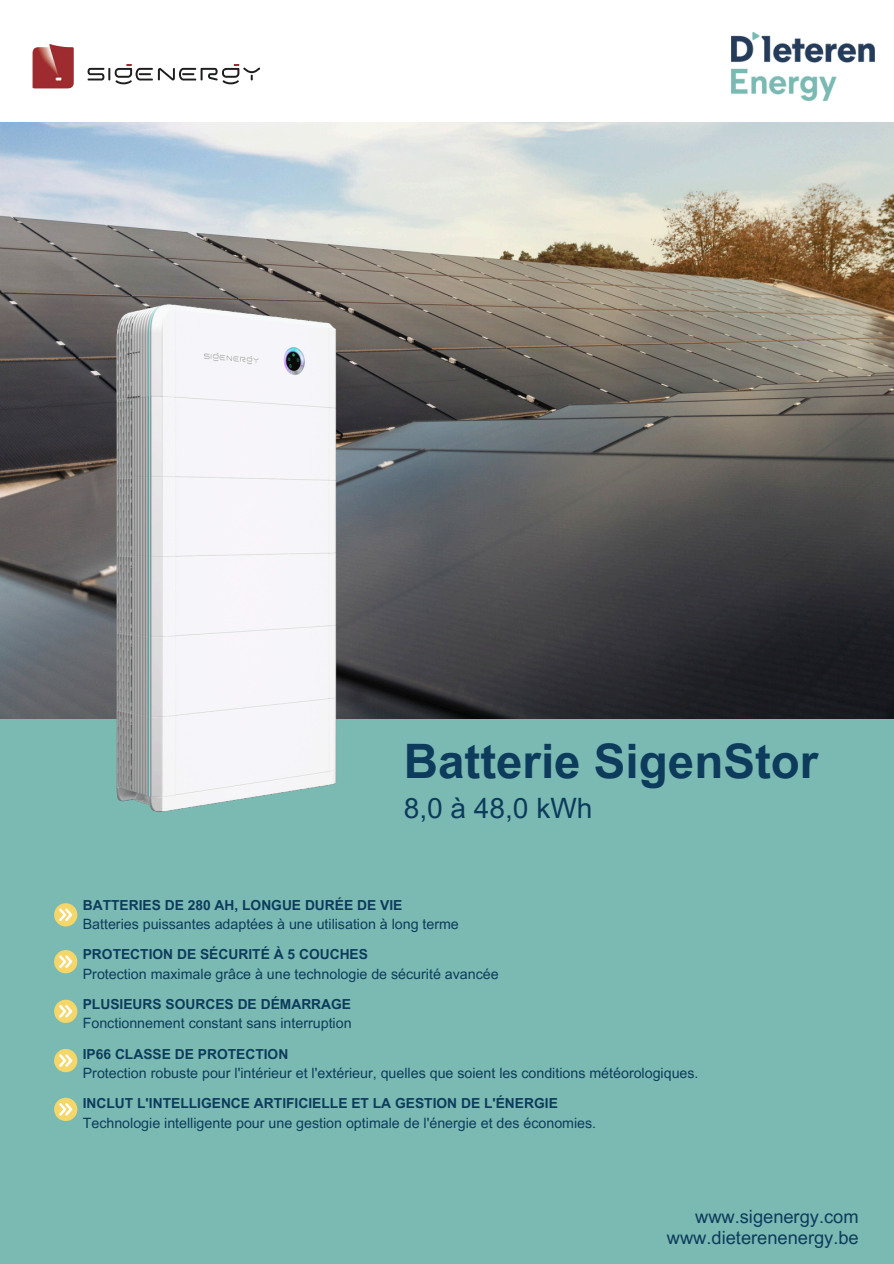
<style>
.page{position:relative;width:894px;height:1264px;background:#fff}
.page>*{position:absolute;margin:0;border:0;box-sizing:border-box;transform-origin:0 0}
.t1{font:700 47.55px "Arial MT Pro";color:#0d3b5c}
.t2{font:28.05px "Arial MT Pro";color:#0d3b5c}
.t3{font:18.3px "Arial MT Pro";color:#0d3b5c}
.t4{font:14.25px "Arial MT Pro";color:#0d3b5c}
.t5{font:700 13.8px "Arial MT Pro";color:#0d3b5c}
</style>
<div class="page">
<img style="left:0;top:122px;width:893px;height:596px">
<div style="left:0;top:718px;width:893px;height:545px;background:#7bbab3"></div>
<svg style="left:54px;top:903px;width:23px;height:23px"></svg>
<svg style="left:54px;top:950px;width:23px;height:23px"></svg>
<svg style="left:54px;top:999px;width:23px;height:23px"></svg>
<svg style="left:54px;top:1049px;width:23px;height:23px"></svg>
<svg style="left:54px;top:1097px;width:23px;height:23px"></svg>
<img style="left:25px;top:301px;width:357px;height:511px">
<svg style="left:87px;top:64px;width:174px;height:20px"></svg>
<img style="left:32px;top:44px;width:42px;height:44px">
<img style="left:731px;top:33px;width:143px;height:67px">
<p class="t1" style="left:403px;top:743px;width:416px">Batterie SigenStor</p>
<p class="t2" style="left:403px;top:797px;width:190px">8,0 à 48,0 kWh</p>
<p class="t5" style="left:83px;top:899px;width:321px">BATTERIES DE 280 AH, LONGUE DURÉE DE VIE</p>
<p class="t4" style="left:83px;top:918px;width:377px">Batteries puissantes adaptées à une utilisation à long terme</p>
<h1 class="t5" style="left:83px;top:949px;width:287px">PROTECTION DE SÉCURITÉ À 5 COUCHES</h1>
<h2 class="t4" style="left:83px;top:968px;width:417px">Protection maximale grâce à une technologie de sécurité avancée</h2>
<p class="t5" style="left:83px;top:998px;width:270px">PLUSIEURS SOURCES DE DÉMARRAGE</p>
<p class="t4" style="left:83px;top:1017px;width:270px">Fonctionnement constant sans interruption</p>
<p class="t5" style="left:83px;top:1048px;width:207px">IP66 CLASSE DE PROTECTION</p>
<p class="t4" style="left:83px;top:1067px;width:617px">Protection robuste pour l'intérieur et l'extérieur, quelles que soient les conditions météorologiques.</p>
<p class="t5" style="left:83px;top:1098px;width:476px">INCLUT L'INTELLIGENCE ARTIFICIELLE ET LA GESTION DE L'ÉNERGIE</p>
<h4 class="t4" style="left:83px;top:1117px;width:515px">Technologie intelligente pour une gestion optimale de l'énergie et des économies.</h4>
<p class="t3" style="left:695px;top:1209px;width:165px">www.sigenergy.com</p>
<p class="t3" style="left:666px;top:1230px;width:193px">www.dieterenenergy.be</p>
</div>
